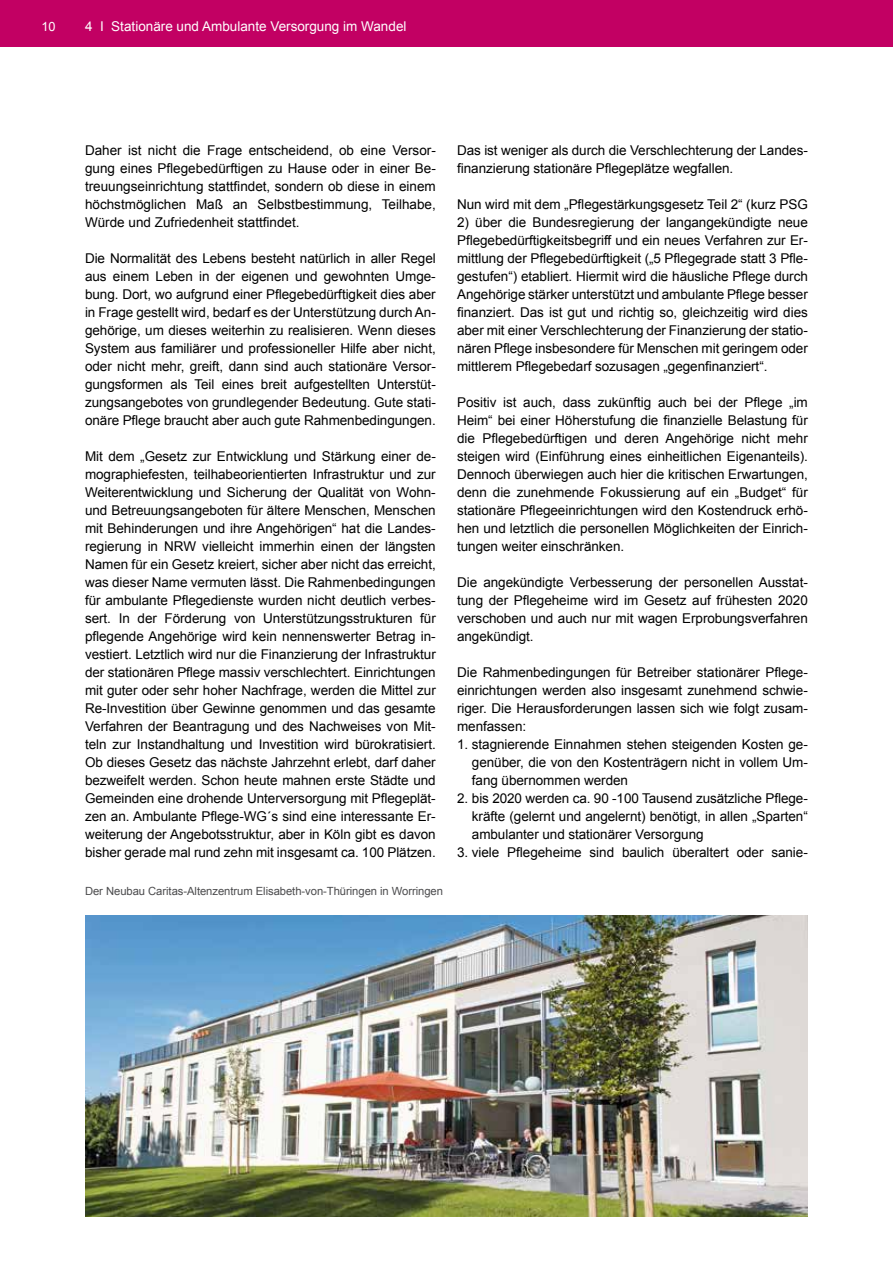
<style>
.page{position:relative;width:893px;height:1263px;background:#fff}
.page>*{position:absolute;margin:0;border:0;box-sizing:border-box;transform-origin:0 0}
.t1{font:13.5px/18px "Arial";letter-spacing:-.005em;color:#000;text-align:justify}
.t2{font:13.5px "Arial";color:#fff}
.t3{font:12.75px "Arial";color:#fff}
.t4{font:11.25px "Arial";letter-spacing:-.005em;color:#4b4b4d}
</style>
<div class="page">
<div style="left:0;top:0;width:893px;height:47px;background:#c20063"></div>
<img style="left:85px;top:915px;width:723px;height:301px">
<p class="t3" style="left:41px;top:18px;width:16px">10</p>
<p class="t2" style="left:85px;top:18px;width:323px">4 I Stationäre und Ambulante Versorgung im Wandel</p>
<p class="t1" style="left:85px;top:141px;width:352px">Daher ist nicht die Frage entscheidend, ob eine Versor&shy;gung eines Pflegebedürftigen zu Hause oder in einer Be&shy;treuungseinrichtung stattfindet, sondern ob diese in einem höchstmöglichen Maß an Selbstbestimmung, Teilhabe, Würde und Zufriedenheit stattfindet.</p>
<p class="t1" style="left:85px;top:249px;width:352px">Die Normalität des Lebens besteht natürlich in aller Regel aus einem Leben in der eigenen und gewohnten Umge&shy;bung. Dort, wo aufgrund einer Pflegebedürftigkeit dies aber in Frage gestellt wird, bedarf es der Unterstützung durch An&shy;gehörige, um dieses weiterhin zu realisieren. Wenn dieses System aus familiärer und professioneller Hilfe aber nicht, oder nicht mehr, greift, dann sind auch stationäre Versor&shy;gungsformen als Teil eines breit aufgestellten Unterstüt&shy;zungsangebotes von grundlegender Bedeutung. Gute stati&shy;onäre Pflege braucht aber auch gute Rahmenbedingungen.</p>
<p class="t1" style="left:85px;top:447px;width:352px">Mit dem „Gesetz zur Entwicklung und Stärkung einer de&shy;mographiefesten, teilhabeorientierten I nfrastruktur und zur Weiterentwicklung und Sicherung der Qualität von Wohn&shy;und Betreuungsangeboten für ältere Menschen, Menschen mit Behinderungen und ihre Angehörigen“ hat die Landes&shy;regierung in NRW vielleicht immerhin einen der längsten Namen für ein Gesetz kreiert, sicher aber nicht das erreicht, was dieser Name vermuten lässt. Die Rahmenbedingungen für ambulante Pflegedienste wurden nicht deutlich verbes&shy;sert. I n der Förderung von Unterstützungsstrukturen für pflegende Angehörige wird kein nennenswerter Betrag in&shy;vestiert. Letztlich wird nur die Finanzierung der I nfrastruktur der stationären Pflege massiv verschlechtert. Einrichtungen mit guter oder sehr hoher Nachfrage, werden die Mittel zur Re-I nvestition über Gewinne genommen und das gesamte Verfahren der Beantragung und des Nachweises von Mit&shy;teln zur I nstandhaltung und I nvestition wird bürokratisiert.<br>Ob dieses Gesetz das nächste Jahrzehnt erlebt, darf daher bezweifelt werden. Schon heute mahnen erste Städte und Gemeinden eine drohende Unterversorgung mit Pflegeplät&shy;zen an. Ambulante Pflege-WG´s sind eine interessante Er&shy;weiterung der Angebotsstruktur, aber in Köln gibt es davon bisher gerade mal rund zehn mit insgesamt ca. 100 Plätzen.</p>
<p class="t4" style="left:85px;top:883px;width:360px">Der Neubau Caritas-Altenzentrum Elisabeth-von-Thüringen in Worringen</p>
<p class="t1" style="left:457px;top:141px;width:352px">Das ist weniger als durch die Verschlechterung der Landes&shy;finanzierung stationäre Pflegeplätze wegfallen.</p>
<p class="t1" style="left:457px;top:195px;width:352px">Nun wird mit dem „Pflegestärkungsgesetz Teil 2“ (kurz PSG</p>
<p class="t1" style="left:457px;top:213px;width:352px">2) über die Bundesregierung der langangekündigte neue Pflegebedürftigkeitsbegriff und ein neues Verfahren zur Er&shy;mittlung der Pflegebedürftigkeit („5 Pflegegrade statt 3 Pfle&shy;gestufen“) etabliert. Hiermit wird die häusliche Pflege durch Angehörige stärker unterstützt und ambulante Pflege besser finanziert. Das ist gut und richtig so, gleichzeitig wird dies aber mit einer Verschlechterung der Finanzierung der statio&shy;nären Pflege insbesondere für Menschen mit geringem oder mittlerem Pflegebedarf sozusagen „gegenfinanziert“.</p>
<p class="t1" style="left:457px;top:393px;width:352px">Positiv ist auch, dass zukünftig auch bei der Pflege „im Heim“ bei einer Höherstufung die finanzielle Belastung für die Pflegebedürftigen und deren Angehörige nicht mehr steigen wird (Einführung eines einheitlichen Eigenanteils).<br>Dennoch überwiegen auch hier die kritischen Erwartungen, denn die zunehmende Fokussierung auf ein „Budget“ für stationäre Pflegeeinrichtungen wird den Kostendruck erhö&shy;hen und letztlich die personellen Möglichkeiten der Einrich&shy;tungen weiter einschränken.</p>
<p class="t1" style="left:457px;top:573px;width:352px">Die angekündigte Verbesserung der personellen Ausstat&shy;tung der Pflegeheime wird im Gesetz auf frühesten 2020 verschoben und auch nur mit wagen Erprobungsverfahren angekündigt.</p>
<p class="t1" style="left:457px;top:663px;width:352px">Die Rahmenbedingungen für Betreiber stationärer Pflege&shy;einrichtungen werden also insgesamt zunehmend schwie&shy;riger. Die Herausforderungen lassen sich wie folgt zusam&shy;menfassen:</p>
<p class="t1" style="left:472px;top:735px;width:337px;text-indent:-15px">1. stagnierende Einnahmen stehen steigenden Kosten ge&shy;genüber, die von den Kostenträgern nicht in vollem Um&shy;fang übernommen werden</p>
<p class="t1" style="left:472px;top:789px;width:337px;text-indent:-15px">2. bis 2020 werden ca. 90 -100 Tausend zusätzliche Pflege&shy;kräfte (gelernt und angelernt) benötigt, in allen „Sparten“ ambulanter und stationärer Versorgung</p>
<p class="t1" style="left:457px;top:843px;width:352px">3. viele Pflegeheime sind baulich überaltert oder sanie-</p>
</div>
